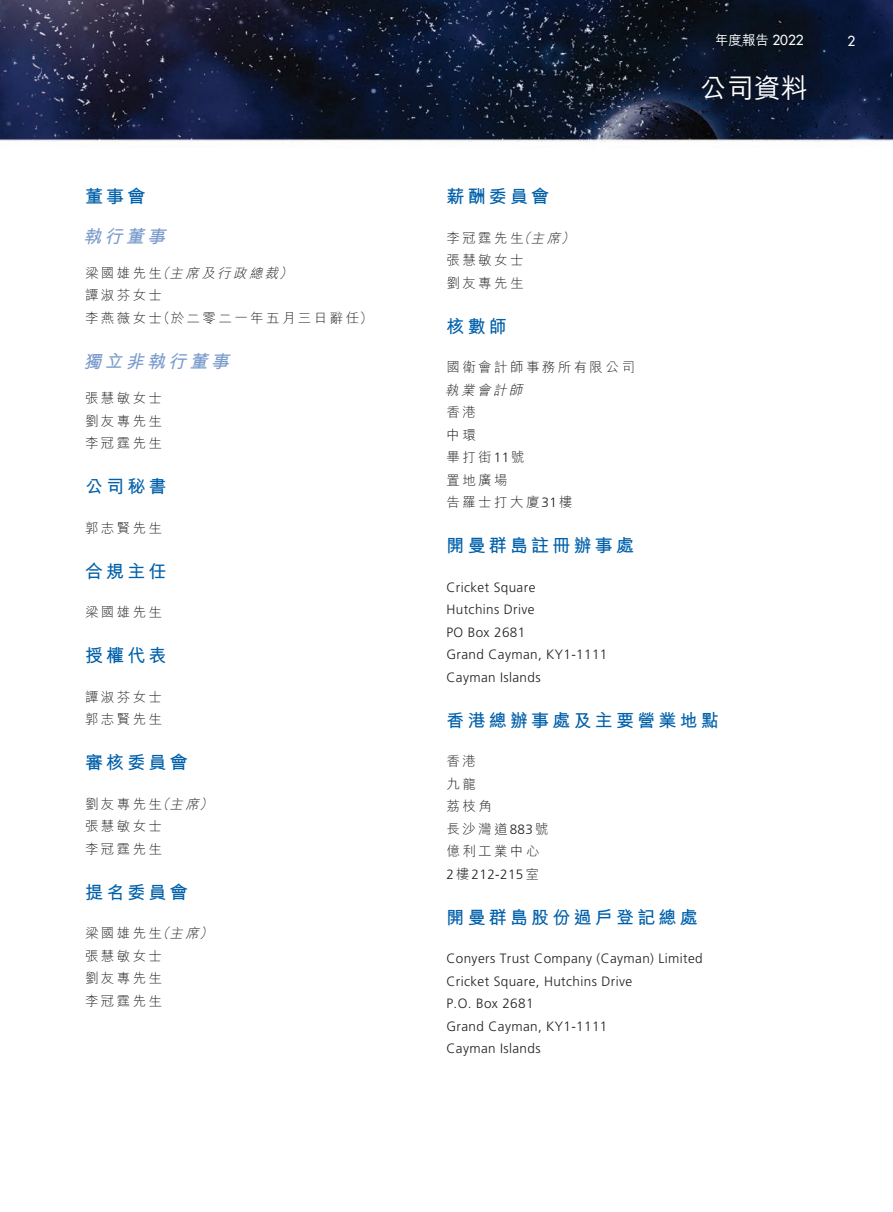
<style>
.page{position:relative;width:893px;height:1212px;background:#fff}
.page>*{position:absolute;margin:0;border:0;box-sizing:border-box;transform-origin:0 0}
.t1{font:500 27px "M Hei HK";color:#fff}
._01_Heading_1{font:700 18px "M Hei HK";letter-spacing:.18em;color:#0060aa}
._02_Heading_2{font:italic 700 18px "M Hei HK";color:#7a9bcd}
._50_Table_Body{font:300 13.5px "Frutiger LT Std";letter-spacing:.03em;color:#231f20}
._50_Table_Body-2{font:300 13.5px "M Hei HK";letter-spacing:.18em;color:#231f20}
._50_Table_Body-3{font:italic 300 13.5px "M Hei HK";color:#231f20}
.t2{font:500 13.5px "M Hei HK";color:#fff}
.t3{font:500 13.5px "Futura Std";color:#fff}
.s1{font-style:normal}
.s2{font-style:italic}
.s3{font-family:"Futura Std"}
.s4{font-family:"Frutiger LT Std"}
.s5{font-family:"M Hei HK"}
</style>
<div class="page">
<img style="left:0;top:0;width:893px;height:147px">
<p class="_01_Heading_1" style="left:85px;top:183px;width:62px">董事會</p>
<p class="_02_Heading_2" style="left:83px;top:223px;width:88px">執行董事</p>
<p class="_50_Table_Body-3" style="left:85px;top:266px;width:212px"><span class="s1">梁國雄先生</span>（主席及行政總裁）</p>
<p class="_50_Table_Body-2" style="left:85px;top:289px;width:79px">譚淑芬女士</p>
<p class="_50_Table_Body-2" style="left:85px;top:311px;width:289px">李燕薇女士（於二零二一年五月三日辭任）</p>
<p class="_02_Heading_2" style="left:83px;top:348px;width:152px">獨立非執行董事</p>
<p class="_50_Table_Body-2" style="left:85px;top:391px;width:79px">張慧敏女士</p>
<p class="_50_Table_Body-2" style="left:85px;top:414px;width:79px">劉友專先生</p>
<p class="_50_Table_Body-2" style="left:85px;top:436px;width:79px">李冠霆先生</p>
<p class="_01_Heading_1" style="left:85px;top:473px;width:83px">公司秘書</p>
<p class="_50_Table_Body-2" style="left:85px;top:521px;width:79px">郭志賢先生</p>
<p class="_01_Heading_1" style="left:85px;top:558px;width:83px">合規主任</p>
<p class="_50_Table_Body-2" style="left:85px;top:605px;width:79px">梁國雄先生</p>
<p class="_01_Heading_1" style="left:85px;top:643px;width:83px">授權代表</p>
<p class="_50_Table_Body-2" style="left:85px;top:690px;width:79px">譚淑芬女士</p>
<p class="_50_Table_Body-2" style="left:85px;top:712px;width:79px">郭志賢先生</p>
<p class="_01_Heading_1" style="left:85px;top:750px;width:104px">審核委員會</p>
<p class="_50_Table_Body-2" style="left:85px;top:797px;width:132px">劉友專先生<span class="s2">（主席）</span></p>
<p class="_50_Table_Body-2" style="left:85px;top:819px;width:79px">張慧敏女士</p>
<p class="_50_Table_Body-2" style="left:85px;top:842px;width:79px">李冠霆先生</p>
<p class="_01_Heading_1" style="left:85px;top:879px;width:104px">提名委員會</p>
<p class="_50_Table_Body-2" style="left:85px;top:926px;width:132px">梁國雄先生<span class="s2">（主席）</span></p>
<p class="_50_Table_Body-2" style="left:85px;top:949px;width:79px">張慧敏女士</p>
<p class="_50_Table_Body-2" style="left:85px;top:971px;width:79px">劉友專先生</p>
<p class="_50_Table_Body-2" style="left:85px;top:994px;width:79px">李冠霆先生</p>
<p class="t2" style="left:715px;top:31px;width:90px">年度報告 <span class="s3">2022</span></p>
<p class="t3" style="left:847px;top:33px;width:9px">2</p>
<h1 class="t1" style="left:700px;top:68px;width:109px">公司資料</h1>
<p class="_01_Heading_1" style="left:446px;top:183px;width:104px">薪酬委員會</p>
<p class="_50_Table_Body-2" style="left:446px;top:231px;width:132px">李冠霆先生<span class="s2">（主席）</span></p>
<p class="_50_Table_Body-2" style="left:446px;top:253px;width:79px">張慧敏女士</p>
<p class="_50_Table_Body-2" style="left:446px;top:276px;width:79px">劉友專先生</p>
<p class="_01_Heading_1" style="left:446px;top:313px;width:62px">核數師</p>
<p class="_50_Table_Body-2" style="left:446px;top:360px;width:190px">國衛會計師事務所有限公司</p>
<p class="_50_Table_Body-3" style="left:445px;top:383px;width:82px">執業會計師</p>
<p class="_50_Table_Body-2" style="left:446px;top:405px;width:31px">香港</p>
<p class="_50_Table_Body-2" style="left:446px;top:428px;width:31px">中環</p>
<p class="_50_Table_Body-2" style="left:446px;top:450px;width:80px">畢打街<span class="s4">11</span>號</p>
<p class="_50_Table_Body-2" style="left:446px;top:473px;width:63px">置地廣場</p>
<p class="_50_Table_Body-2" style="left:446px;top:495px;width:128px">告羅士打大廈<span class="s4">31</span>樓</p>
<p class="_01_Heading_1" style="left:446px;top:532px;width:189px">開曼群島註冊辦事處</p>
<p class="_50_Table_Body" style="left:446px;top:579px;width:90px">Cricket Square</p>
<p class="_50_Table_Body" style="left:446px;top:602px;width:90px">Hutchins Drive</p>
<p class="_50_Table_Body" style="left:446px;top:624px;width:80px">PO Box 2681</p>
<p class="_50_Table_Body" style="left:446px;top:647px;width:162px">Grand Cayman, KY1-1111</p>
<p class="_50_Table_Body" style="left:446px;top:669px;width:96px">Cayman Islands</p>
<p class="_01_Heading_1" style="left:446px;top:707px;width:274px">香港總辦事處及主要營業地點</p>
<p class="_50_Table_Body-2" style="left:446px;top:754px;width:31px">香港</p>
<p class="_50_Table_Body-2" style="left:446px;top:777px;width:31px">九龍</p>
<p class="_50_Table_Body-2" style="left:446px;top:799px;width:47px">荔枝角</p>
<p class="_50_Table_Body-2" style="left:446px;top:822px;width:104px">長沙灣道<span class="s4">883</span>號</p>
<p class="_50_Table_Body-2" style="left:446px;top:844px;width:95px">億利工業中心</p>
<p class="_50_Table_Body" style="left:446px;top:866px;width:94px">2<span class="s5">樓</span>212-215<span class="s5">室</span></p>
<p class="_01_Heading_1" style="left:446px;top:904px;width:253px">開曼群島股份過戶登記總處</p>
<p class="_50_Table_Body" style="left:446px;top:951px;width:258px">Conyers Trust Company (Cayman) Limited</p>
<p class="_50_Table_Body" style="left:446px;top:973px;width:187px">Cricket Square, Hutchins Drive</p>
<p class="_50_Table_Body" style="left:446px;top:996px;width:89px">P.O. Box 2681</p>
<p class="_50_Table_Body" style="left:446px;top:1018px;width:162px">Grand Cayman, KY1-1111</p>
<p class="_50_Table_Body" style="left:446px;top:1041px;width:96px">Cayman Islands</p>
</div>
